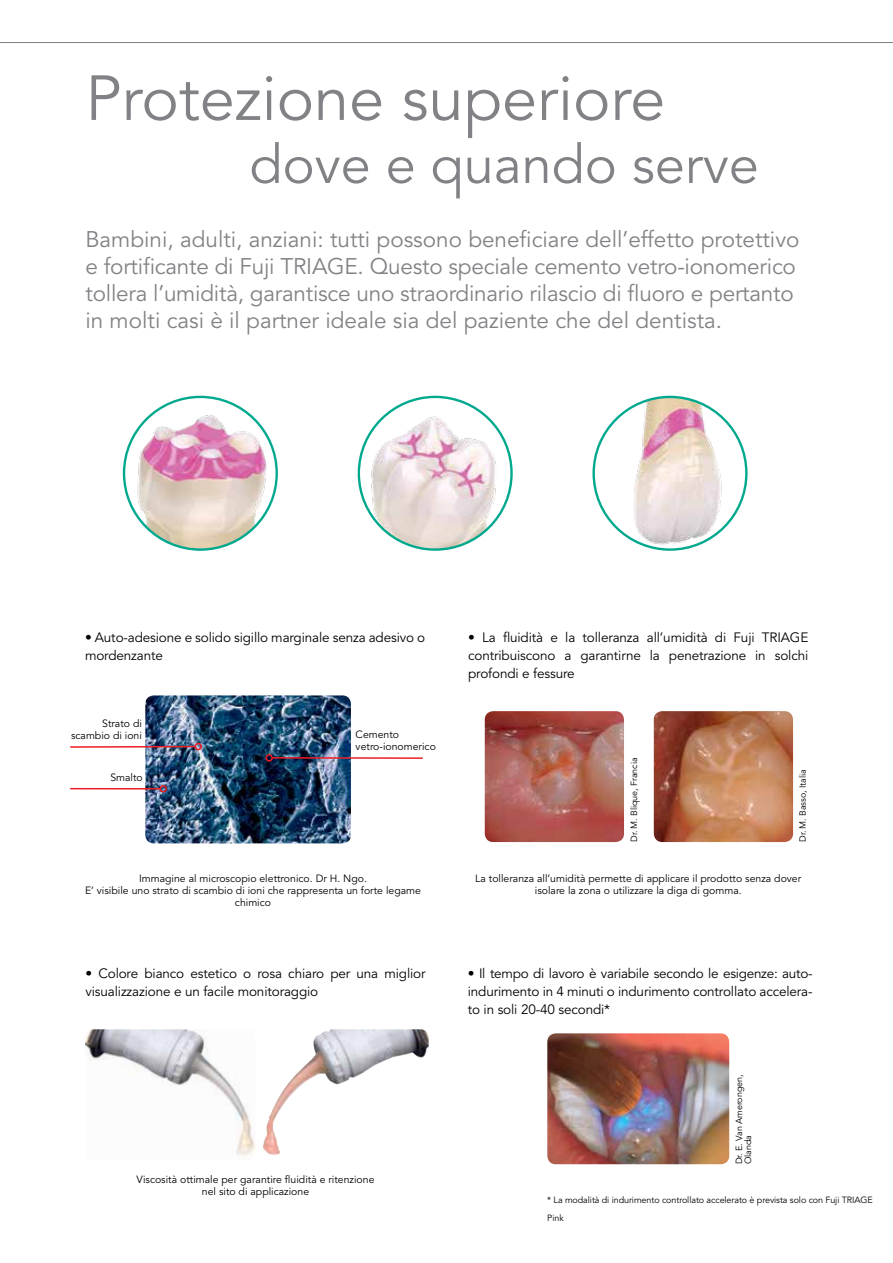
<style>
.page{position:relative;width:893px;height:1263px;background:#fff}
.page>*{position:absolute;margin:0;border:0;box-sizing:border-box;transform-origin:0 0}
.t1{font:63px "Avenir LT Std";color:#808285}
.t2{font:54px "Avenir LT Std";color:#808285}
.t3{font:22.5px/27px "Avenir LT Std";letter-spacing:-.01em;color:#808285}
.t4{font:13.5px/18px "Avenir LT Std";letter-spacing:-.01em;color:#000}
.t5{font:10.5px/12px "Avenir LT Std";color:#000;text-align:center}
.t6{font:9px/18px "Avenir LT Std";letter-spacing:-.01em;color:#000}
</style>
<div class="page">
<img style="left:145px;top:695px;width:206px;height:148px">
<img style="left:85px;top:1029px;width:170px;height:127px">
<img style="left:263px;top:1029px;width:166px;height:126px">
<img style="left:547px;top:1033px;width:182px;height:131px">
<img style="left:654px;top:711px;width:139px;height:131px">
<img style="left:485px;top:711px;width:139px;height:131px">
<hr style="left:70px;top:746px;width:125px;height:2px;background:#ed1d24">
<div style="left:195px;top:743px;width:7px;height:7px;border:2px solid #ed1d24;border-radius:50%"></div>
<hr style="left:70px;top:788px;width:90px;height:1px;background:#ed1d24">
<div style="left:159px;top:785px;width:8px;height:7px;border:2px solid #ed1d24;border-radius:50%"></div>
<hr style="left:272px;top:757px;width:151px;height:2px;background:#ed1d24">
<div style="left:265px;top:754px;width:8px;height:7px;border:2px solid #ed1d24;border-radius:50%"></div>
<img style="left:618px;top:397px;width:128px;height:153px">
<img style="left:132px;top:397px;width:137px;height:153px">
<img style="left:367px;top:397px;width:137px;height:153px">
<svg style="left:0;top:42px;width:893px;height:1px"></svg>
<h1 class="t1" style="left:85px;top:62px;width:581px">Protezione superiore</h1>
<h2 class="t2" style="left:250px;top:133px;width:511px">dove e quando serve</h2>
<p class="t3" style="left:85px;top:226px;width:716px">Bambini, adulti, anziani: tutti possono beneficiare dell’effetto protettivo e fortificante di Fuji TRIAGE. Questo speciale cemento vetro-ionomerico tollera l’umidità, garantisce uno straordinario rilascio di fluoro e pertanto in molti casi è il partner ideale sia del paziente che del dentista.</p>
<p class="t4" style="left:85px;top:628px;width:342px">• Auto-adesione e solido sigillo marginale senza adesivo o mordenzante</p>
<p class="t4" style="left:468px;top:628px;width:342px;text-align:justify">• La fluidità e la tolleranza all’umidità di Fuji TRIAGE contribuiscono a garantirne la penetrazione in solchi profondi e fessure</p>
<p class="t5" style="left:71px;top:717px;width:72px;text-align:right">Strato di scambio di ioni</p>
<p class="t5" style="left:110px;top:771px;width:34px">Smalto</p>
<p class="t5" style="left:356px;top:728px;width:82px;text-align:left">Cemento vetro-ionomerico</p>
<p class="t5" style="left:85px;top:872px;width:337px">Immagine al microscopio elettronico. Dr H. Ngo.<br>E’ visibile uno strato di scambio di ioni che rappresenta un forte legame chimico</p>
<p class="t6" style="left:625px;top:842px;width:86px;rotate:-90deg">Dr. M. Blique, Francia</p>
<p class="t6" style="left:794px;top:842px;width:74px;rotate:-90deg">Dr. M. Basso, Italia</p>
<p class="t5" style="left:475px;top:872px;width:327px">La tolleranza all’umidità permette di applicare il prodotto senza dover isolare la zona o utilizzare la diga di gomma.</p>
<p class="t4" style="left:85px;top:965px;width:342px">• Colore bianco estetico o rosa chiaro per una miglior visualizzazione e un facile monitoraggio</p>
<p class="t4" style="left:468px;top:965px;width:346px;text-align:justify">• Il tempo di lavoro è variabile secondo le esigenze: auto&shy;indurimento in 4 minuti o indurimento controllato accelera&shy;to in soli 20-40 secondi*</p>
<p class="t5" style="left:137px;top:1174px;width:239px">Viscosità ottimale per garantire fluidità e ritenzione nel sito di applicazione</p>
<p class="t6" style="left:735px;top:1164px;width:91px;line-height:9px;rotate:-90deg">Dr. E. Van Amerongen,<br>Olanda</p>
<p class="t6" style="left:547px;top:1191px;width:327px">* La modalità di indurimento controllato accelerato è prevista solo con Fuji TRIAGE<br>Pink</p>
</div>
